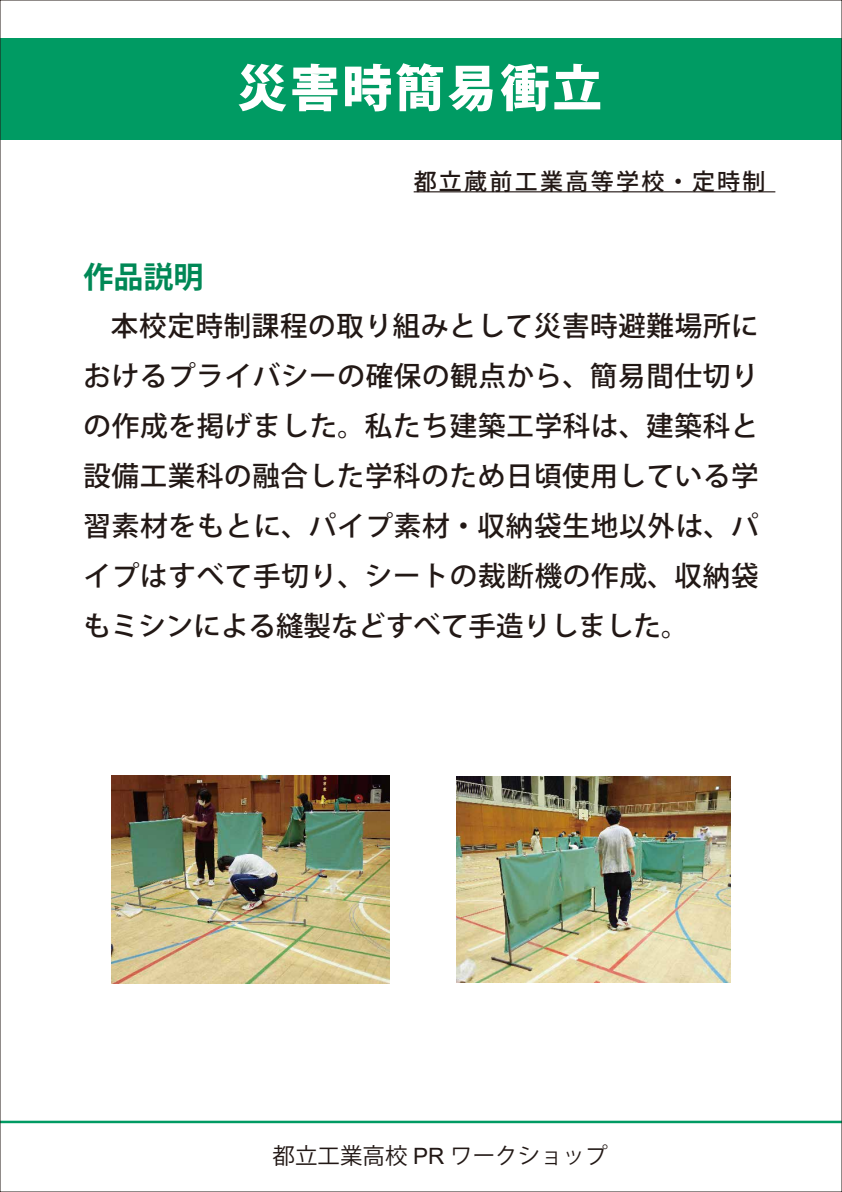
<style>
.page{position:relative;width:842px;height:1192px;background:#fff}
.page>*{position:absolute;margin:0;border:0;box-sizing:border-box;transform-origin:0 0}
.t1{font:800 50px "Koz Go Pro";letter-spacing:.05em;color:#fff}
.t2{font:700 30px "Koz Go Pro";color:#008856}
.t3{font:500 27.5px/50px "Koz Go Pro";letter-spacing:.015em;color:#221815;text-align:justify}
.t4{font:500 23px "Koz Go Pro";letter-spacing:.1em;color:#221815}
.t5{font:22.5px "Koz Go Pro";color:#221815}
.s1{font-family:"Arial"}
</style>
<div class="page">
<hr style="left:0;top:1121px;width:842px;height:2px;background:#009b63">
<hr style="left:414px;top:191px;width:361px;height:1px;background:#221815">
<div style="left:0;top:39px;width:842px;height:101px;background:#009b63"></div>
<img style="left:111px;top:775px;width:278px;height:209px">
<img style="left:456px;top:776px;width:275px;height:206px">
<h1 class="t1" style="left:237px;top:55px;width:367px">災害時簡易衝立</h1>
<p class="t4" style="left:414px;top:166px;width:353px">都立蔵前工業高等学校・定時制</p>
<p class="t2" style="left:83px;top:258px;width:121px">作品説明</p>
<p class="t3" style="left:83px;top:302px;width:677px">　本校定時制課程の取り組みとして災害時避難場所におけるプライバシーの確保の観点から、簡易間仕切りの作成を掲げました。私たち建築工学科は、建築科と設備工業科の融合した学科のため日頃使用している学習素材をもとに、パイプ素材・収納袋生地以外は、パイプはすべて手切り、シートの裁断機の作成、収納袋もミシンによる縫製などすべて手造りしました。</p>
<p class="t5" style="left:273px;top:1141px;width:337px">都立工業高校 <span class="s1">PR</span> ワークショップ</p>
</div>
